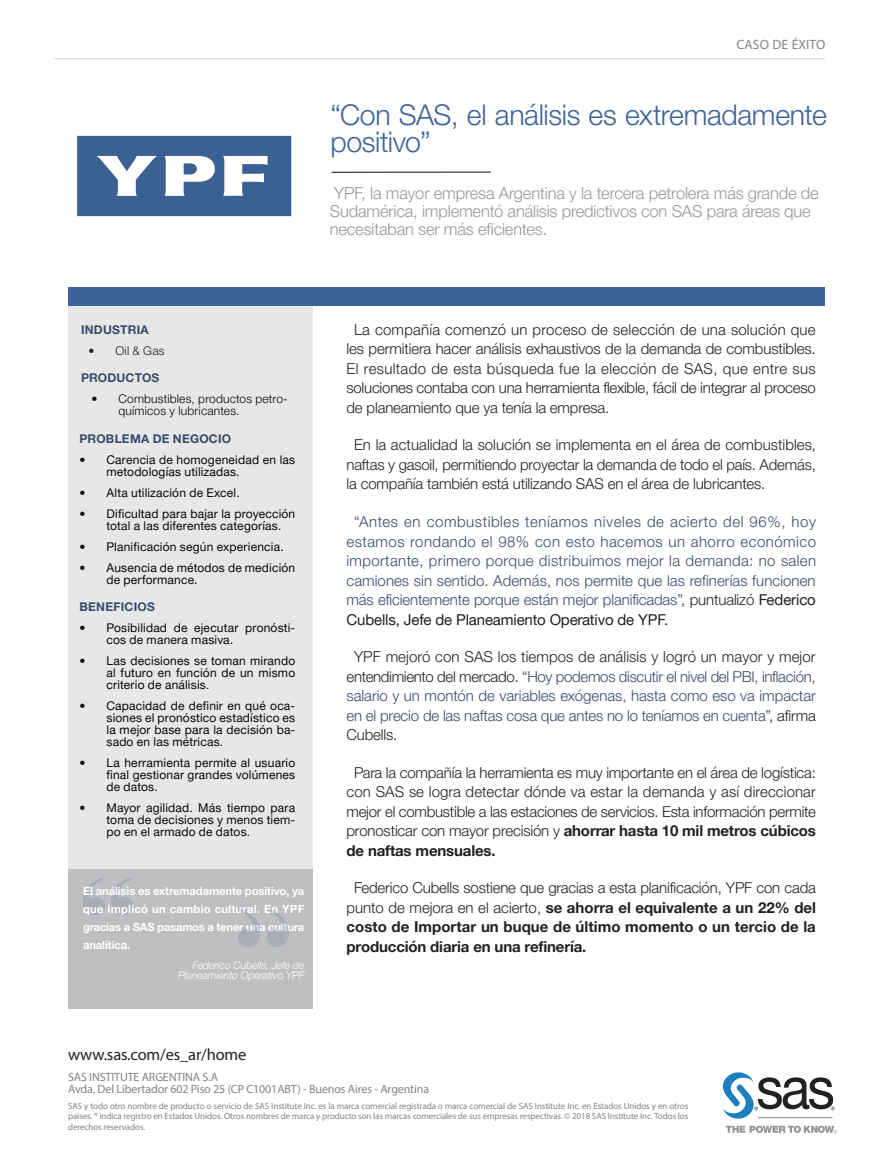
<style>
.page{position:relative;width:893px;height:1170px;background:#fff}
.page>*{position:absolute;margin:0;border:0;box-sizing:border-box;transform-origin:0 0}
.Headline{font:300 28.5px/27px "Helvetica Neuefor SAS";letter-spacing:-.015em;color:#3d6398}
.kicker_after_Headl{font:300 16.5px/18px "Helvetica Neuefor SAS";letter-spacing:-.01em;color:#95989b}
.headline-HelvNeueBld{font:16.5px "Myriad Pro";letter-spacing:-.01em;color:#222020}
.Paragraph_Style_1{font:300 15px/19.5px "Helvetica Neuefor SAS";letter-spacing:-.01em;color:#222020;text-align:justify}
.Paragraph_Style_1-2{font:300 15px/19.5px "Helvetica Neuefor SAS";letter-spacing:-.01em;color:#394a6b;text-align:justify}
.Paragraph_Style_1-3{font:700 15px/19.5px "Helvetica Neuefor SAS";letter-spacing:-.01em;color:#222020;text-align:justify}
.t1{font:13.5px "Myriad Pro";letter-spacing:.01em;color:#818386}
.t2{font:12px/12px "Helvetica Neuefor SAS";letter-spacing:.015em;color:#070809}
.t3{font:12px "Myriad Pro";letter-spacing:-.01em;color:#818386}
.t4{font:300 12px/12px "Helvetica Neuefor SAS";letter-spacing:.015em;color:#070809}
.Sidebar_body_text{font:700 12px "Helvetica Neuefor SAS";letter-spacing:.02em;color:#384a6b}
.Sidebar_body_text-2{font:700 12px "Helvetica Neuefor SAS";letter-spacing:.02em;color:#38496b}
.Sidebar_body_text-3{font:700 12px "Helvetica Neuefor SAS";letter-spacing:.015em;color:#394a6b}
.t5{font:300 12px "Helvetica Neuefor SAS";letter-spacing:.02em;color:#222020}
.quote{font:700 11.25px/18px "Helvetica Neuefor SAS";letter-spacing:-.02em;color:#fff;text-align:justify}
.quote-2{font:italic 300 10.5px/10.5px "Helvetica Neuefor SAS";letter-spacing:-.01em;color:#fff;text-align:right}
.t6{font:9px/10.8px "Myriad Pro";letter-spacing:-.01em;color:#818386;text-align:justify}
.s1{color:#222020}
.s2{font-weight:400;color:#222020}
.s3{font-weight:700}
.s4{font-weight:300}
</style>
<div class="page">
<div style="left:68px;top:303px;width:245px;height:565px;background:#e7e7e8"></div>
<div style="left:68px;top:287px;width:757px;height:19px;background:#3d6398"></div>
<hr style="left:55px;top:58px;width:770px;height:1px;background:#d2d3d5">
<div style="left:68px;top:868px;width:245px;height:140px;background:#bdbfc1"></div>
<svg style="left:722px;top:1072px;width:115px;height:61px"></svg>
<hr style="left:758px;top:1117px;width:74px;height:1px;background:#818386">
<svg style="left:77px;top:136px;width:214px;height:80px"></svg>
<hr style="left:332px;top:172px;width:159px;height:1px;background:#0a0b0d">
<p class="t1" style="left:737px;top:36px;width:90px">CASO DE ÉXITO</p>
<p class="Headline" style="left:330px;top:102px;width:498px">“Con SAS, el análisis es extremadamente positivo”</p>
<p class="kicker_after_Headl" style="left:330px;top:184px;width:490px">YPF, la mayor empresa Argentina y la tercera petrolera más grande de<br>Sudamérica, implementó análisis predictivos con SAS para áreas que necesitaban ser más eficientes.</p>
<p class="Sidebar_body_text-2" style="left:81px;top:323px;width:69px">INDUSTRIA</p>
<p class="t5" style="left:88px;top:344px;width:78px">• Oil &amp; Gas</p>
<p class="Sidebar_body_text-3" style="left:81px;top:371px;width:80px">PRODUCTOS</p>
<p class="t4" style="left:118px;top:393px;width:171px;text-indent:-27px">• Combustibles, productos petro&shy;químicos y lubricantes.</p>
<p class="Sidebar_body_text" style="left:80px;top:431px;width:153px">PROBLEMA DE NEGOCIO</p>
<p class="t2" style="left:106px;top:453px;width:190px;text-indent:-27px">• Carencia de homogeneidad en las metodologías utilizadas.</p>
<p class="t2" style="left:80px;top:486px;width:162px">• Alta utilización de Excel.</p>
<p class="t2" style="left:106px;top:507px;width:190px;text-indent:-27px">• Dificultad para bajar la proyección total a las diferentes categorías.</p>
<p class="t2" style="left:80px;top:540px;width:206px">• Planificación según experiencia.</p>
<p class="t2" style="left:106px;top:561px;width:190px;text-indent:-27px">• Ausencia de métodos de medición de performance.</p>
<p class="Sidebar_body_text" style="left:80px;top:599px;width:77px">BENEFICIOS</p>
<p class="t2" style="left:106px;top:621px;width:190px;text-indent:-27px">• Posibilidad de ejecutar pronósti&shy;cos de manera masiva.</p>
<p class="t2" style="left:106px;top:654px;width:190px;text-align:justify;text-indent:-27px">• Las decisiones se toman mirando al futuro en función de un mismo criterio de análisis.</p>
<p class="t2" style="left:106px;top:699px;width:190px;text-align:justify;text-indent:-27px">• Capacidad de definir en qué oca&shy;siones el pronóstico estadístico es la mejor base para la decisión ba&shy;sado en las métricas.</p>
<p class="t2" style="left:106px;top:756px;width:190px;text-align:justify;text-indent:-27px">• La herramienta permite al usuario final gestionar grandes volúmenes de datos.</p>
<p class="t2" style="left:106px;top:801px;width:190px;text-align:justify;text-indent:-27px">• Mayor agilidad. Más tiempo para toma de decisiones y menos tiem&shy;po en el armado de datos.</p>
<p class="quote" style="left:83px;top:882px;width:223px">El análisis es extremadamente positivo, ya que implicó un cambio cultural. En YPF gracias a SAS pasamos a tener una cultura analítica.</p>
<p class="quote-2" style="left:178px;top:959px;width:128px">Federico Cubells, Jefe de<br>Planeamiento Operativo YPF</p>
<p class="Paragraph_Style_1" style="left:346px;top:320px;width:471px;text-indent:8px">La compañía comenzó un proceso de selección de una solución que les permitiera hacer análisis exhaustivos de la demanda de combustibles.<br>El resultado de esta búsqueda fue la elección de SAS, que entre sus soluciones contaba con una herramienta flexible, fácil de integrar al proceso de planeamiento que ya tenía la empresa.</p>
<p class="Paragraph_Style_1" style="left:346px;top:435px;width:471px;text-indent:8px">En la actualidad la solución se implementa en el área de combustibles, naftas y gasoil, permitiendo proyectar la demanda de todo el país. Además, la compañía también está utilizando SAS en el área de lubricantes.</p>
<p class="Paragraph_Style_1-2" style="left:346px;top:512px;width:471px;text-indent:8px">“Antes en combustibles teníamos niveles de acierto del 96%, hoy estamos rondando el 98% con esto hacemos un ahorro económico importante, primero porque distribuimos mejor la demanda: no salen camiones sin sentido. Además, nos permite que las refinerías funcionen más eficientemente porque están mejor planificadas”<span class="s1">, puntualizó</span> <span class="s2">Federico Cubells, Jefe de Planeamiento Operativo de YPF.</span></p>
<p class="Paragraph_Style_1-2" style="left:346px;top:647px;width:471px;text-indent:8px"><span class="s1">YPF mejoró con SAS los tiempos de análisis y logró un mayor y mejor entendimiento del mercado.</span> “Hoy podemos discutir el nivel del PBI, inflación, salario y un montón de variables exógenas, hasta como eso va impactar en el precio de las naftas cosa que antes no lo teníamos en cuenta”<span class="s1">, afirma Cubells.</span></p>
<p class="Paragraph_Style_1" style="left:346px;top:762px;width:471px;text-indent:8px">Para la compañía la herramienta es muy importante en el área de logística: con SAS se logra detectar dónde va estar la demanda y así direccionar mejor el combustible a las estaciones de servicios. Esta información permite pronosticar con mayor precisión y <span class="s3">ahorrar hasta 10 mil metros cúbicos de naftas mensuales.</span></p>
<p class="Paragraph_Style_1-3" style="left:346px;top:878px;width:471px;text-indent:8px"><span class="s4">Federico Cubells sostiene que gracias a esta planificación, YPF con cada punto de mejora en el acierto,</span> se ahorra el equivalente a un 22% del costo de Importar un buque de último momento o un tercio de la producción diaria en una refinería.</p>
<p class="headline-HelvNeueBld" style="left:68px;top:1044px;width:180px">www.sas.com/es_ar/home</p>
<p class="t6" style="left:68px;top:1099px;width:622px">SAS y todo otro nombre de producto o servicio de SAS Institute Inc. es la marca comercial registrada o marca comercial de SAS Institute Inc. en Estados Unidos y en otros países. ® indica registro en Estados Unidos. Otros nombres de marca y producto son las marcas comerciales de sus empresas respectivas. © 2018 SAS Institute Inc. Todos los derechos reservados.</p>
<p class="t3" style="left:68px;top:1069px;width:151px">SAS INSTITUTE ARGENTINA S.A</p>
<p class="t3" style="left:68px;top:1081px;width:363px">Avda. Del Libertador 602 Piso 25 (CP C1001ABT) - Buenos Aires - Argentina</p>
</div>
